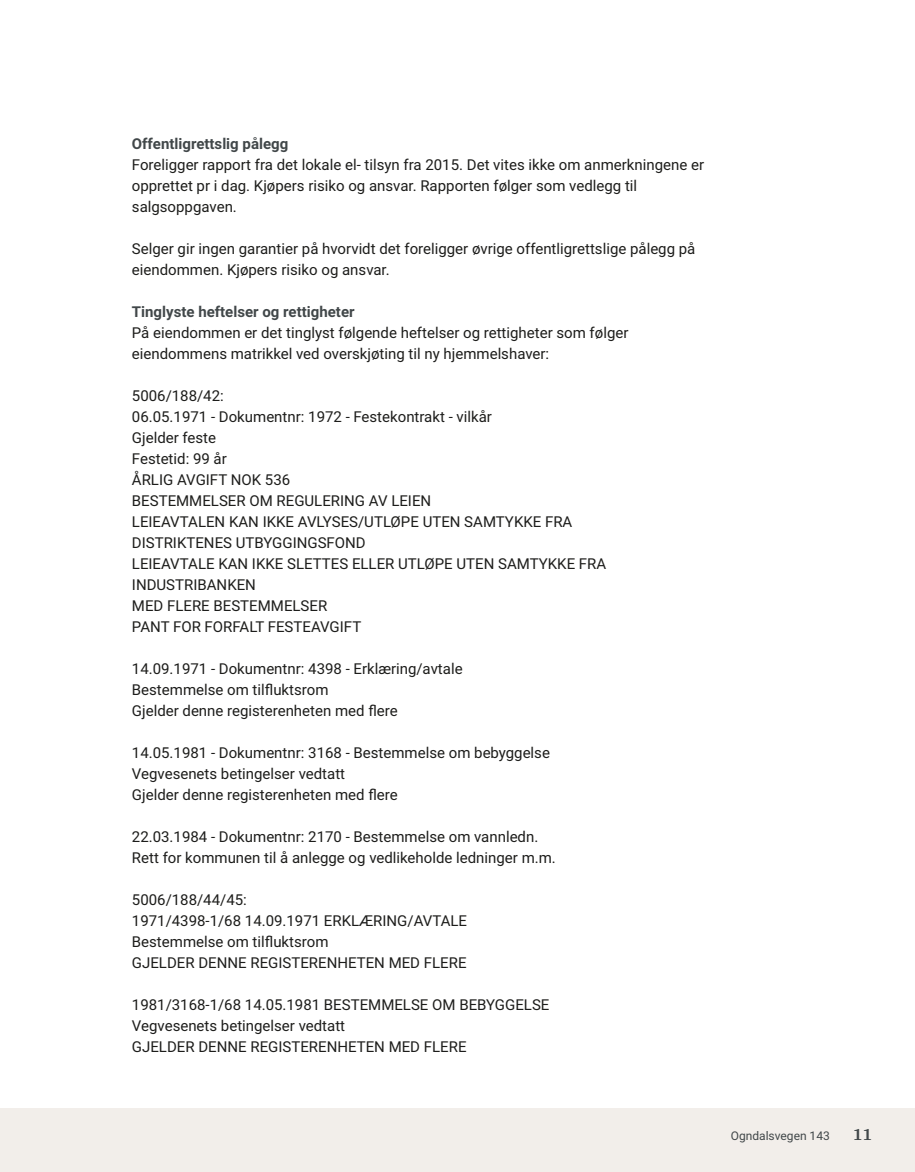
<style>
.page{position:relative;width:915px;height:1172px;background:#fff}
.page>*{position:absolute;margin:0;border:0;box-sizing:border-box;transform-origin:0 0}
.t1{font:700 18px "Arya";color:#414749}
.t2{font:15px/21px "Roboto";color:#1d1d1b}
.t3{font:700 15px "Roboto";color:#414749}
.t4{font:12px "Roboto";color:#414749}
</style>
<div class="page">
<div style="left:0;top:1108px;width:914px;height:64px;background:#f2eeea"></div>
<p class="t3" style="left:132px;top:133px;width:158px">Offentligrettslig pålegg</p>
<p class="t2" style="left:132px;top:153px;width:573px">Foreligger rapport fra det lokale el‑ tilsyn fra 2015. Det vites ikke om anmerkningene er opprettet pr i dag. Kjøpers risiko og ansvar. Rapporten følger som vedlegg til salgsoppgaven.</p>
<p class="t2" style="left:132px;top:237px;width:565px">Selger gir ingen garantier på hvorvidt det foreligger øvrige offentligrettslige pålegg på eiendommen. Kjøpers risiko og ansvar.</p>
<p class="t3" style="left:132px;top:301px;width:224px">Tinglyste heftelser og rettigheter</p>
<p class="t2" style="left:132px;top:321px;width:498px">På eiendommen er det tinglyst følgende heftelser og rettigheter som følger eiendommens matrikkel ved overskjøting til ny hjemmelshaver:</p>
<p class="t2" style="left:132px;top:384px;width:475px">5006/188/42:<br>06.05.1971 ‑ Dokumentnr: 1972 ‑ Festekontrakt ‑ vilkår<br>Gjelder feste<br>Festetid: 99 år<br>ÅRLIG AVGIFT NOK 536<br>BESTEMMELSER OM REGULERING AV LEIEN<br>LEIEAVTALEN KAN IKKE AVLYSES/UTLØPE UTEN SAMTYKKE FRA<br>DISTRIKTENES UTBYGGINGSFOND<br>LEIEAVTALE KAN IKKE SLETTES ELLER UTLØPE UTEN SAMTYKKE FRA<br>INDUSTRIBANKEN<br>MED FLERE BESTEMMELSER<br>PANT FOR FORFALT FESTEAVGIFT</p>
<p class="t2" style="left:132px;top:657px;width:332px">14.09.1971 ‑ Dokumentnr: 4398 ‑ Erklæring/avtale<br>Bestemmelse om tilfluktsrom<br>Gjelder denne registerenheten med flere</p>
<p class="t2" style="left:132px;top:741px;width:419px">14.05.1981 ‑ Dokumentnr: 3168 ‑ Bestemmelse om bebyggelse<br>Vegvesenets betingelser vedtatt<br>Gjelder denne registerenheten med flere</p>
<p class="t2" style="left:132px;top:825px;width:425px">22.03.1984 ‑ Dokumentnr: 2170 ‑ Bestemmelse om vannledn.<br>Rett for kommunen til å anlegge og vedlikeholde ledninger m.m.</p>
<p class="t2" style="left:132px;top:888px;width:336px">5006/188/44/45:<br>1971/4398‑1/68 14.09.1971 ERKLÆRING/AVTALE Bestemmelse om tilfluktsrom<br>GJELDER DENNE REGISTERENHETEN MED FLERE</p>
<p class="t2" style="left:132px;top:993px;width:419px">1981/3168‑1/68 14.05.1981 BESTEMMELSE OM BEBYGGELSE<br>Vegvesenets betingelser vedtatt<br>GJELDER DENNE REGISTERENHETEN MED FLERE</p>
<p class="t4" style="left:730px;top:1127px;width:101px">Ogndalsvegen 143</p>
<p class="t1" style="left:852px;top:1123px;width:21px">11</p>
</div>
